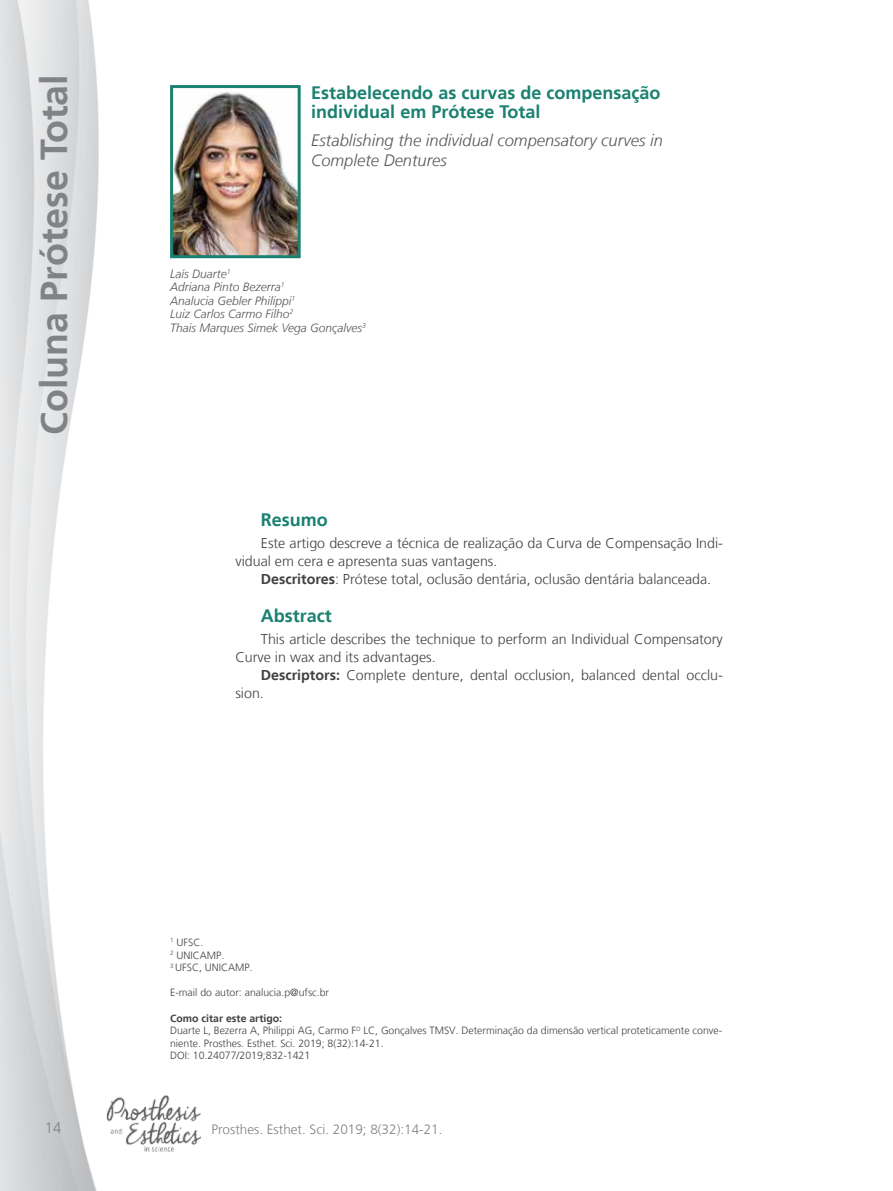
<style>
.page{position:relative;width:893px;height:1191px;background:#fff}
.page>*{position:absolute;margin:0;border:0;box-sizing:border-box;transform-origin:0 0}
.t1{font:700 37.5px "Frutiger LT";color:#808285}
.t2{font:700 18px/19.5px "Frutiger LT";color:#1a8171}
.t3{font:italic 300 16.5px/19.5px "Frutiger LT";color:#58595b}
.t4{font:300 15px "Frutiger LT";color:#808285}
.t5{font:300 14.25px/18px "Frutiger LT";color:#414042}
.t6{font:300 13.5px "Frutiger LT";color:#808285}
.t7{font:italic 300 12px/13.5px "Frutiger LT";color:#565659}
.t8{font:300 10.5px/12.6px "Frutiger LT";color:#414042}
.s1{font-weight:700}
</style>
<div class="page">
<img style="left:0;top:0;width:301px;height:1191px">
<img style="left:106px;top:1091px;width:95px;height:66px">
<img style="left:174px;top:89px;width:123px;height:165px">
<div style="left:170px;top:85px;width:131px;height:173px;border:3px solid #1a8171"></div>
<h1 class="t1" style="left:32px;top:435px;width:362px;rotate:-90deg">Coluna Prótese Total</h1>
<p class="t4" style="left:45px;top:1119px;width:18px">14</p>
<p class="t2" style="left:311px;top:83px;width:351px">Estabelecendo as curvas de compensação individual em Prótese Total</p>
<p class="t3" style="left:311px;top:131px;width:353px">Establishing the individual compensatory curves in<br>Complete Dentures</p>
<p class="t7" style="left:170px;top:267px;width:197px">Laís Duarte<sup>1<br></sup>Adriana Pinto Bezerra<sup>1<br></sup>Analucia Gebler Philippi<sup>1<br></sup>Luiz Carlos Carmo Filho<sup>2<br></sup>Thais Marques Simek Vega Gonçalves<sup>3</sup></p>
<p class="t2" style="left:261px;top:510px;width:68px">Resumo</p>
<p class="t5" style="left:235px;top:534px;width:489px;text-indent:26px">Este artigo descreve a técnica de realização da Curva de Compensação Indi&shy;vidual em cera e apresenta suas vantagens.</p>
<p class="t5" style="left:261px;top:570px;width:452px"><span class="s1">Descritores</span>: Prótese total, oclusão dentária, oclusão dentária balanceada.</p>
<p class="t2" style="left:261px;top:606px;width:72px">Abstract</p>
<p class="t5" style="left:235px;top:630px;width:489px;text-indent:26px">This article describes the technique to perform an Individual Compensatory<br>Curve in wax and its advantages.</p>
<p class="t5" style="left:235px;top:666px;width:489px;text-indent:26px"><span class="s1">Descriptors:</span> Complete denture, dental occlusion, balanced dental occlu&shy;sion.</p>
<p class="t8" style="left:170px;top:936px;width:84px"><sup>1</sup> UFSC.<br><sup>2</sup> UNICAMP.<br><sup>3</sup> UFSC, UNICAMP.</p>
<p class="t8" style="left:170px;top:986px;width:160px">E-mail do autor: analucia.p@ufsc.br</p>
<p class="t8" style="left:170px;top:1011px;width:554px"><span class="s1">Como citar este artigo:<br></span>Duarte L, Bezerra A, Philippi AG, Carmo F<sup>O</sup> LC, Gonçalves TMSV. Determinação da dimensão vertical proteticamente conve&shy;niente. Prosthes. Esthet. Sci. 2019; 8(32):14-21.<br>DOI: 10.24077/2019;832-1421</p>
<p class="t6" style="left:211px;top:1122px;width:233px">Prosthes. Esthet. Sci. 2019; 8(32):14-21.</p>
</div>
